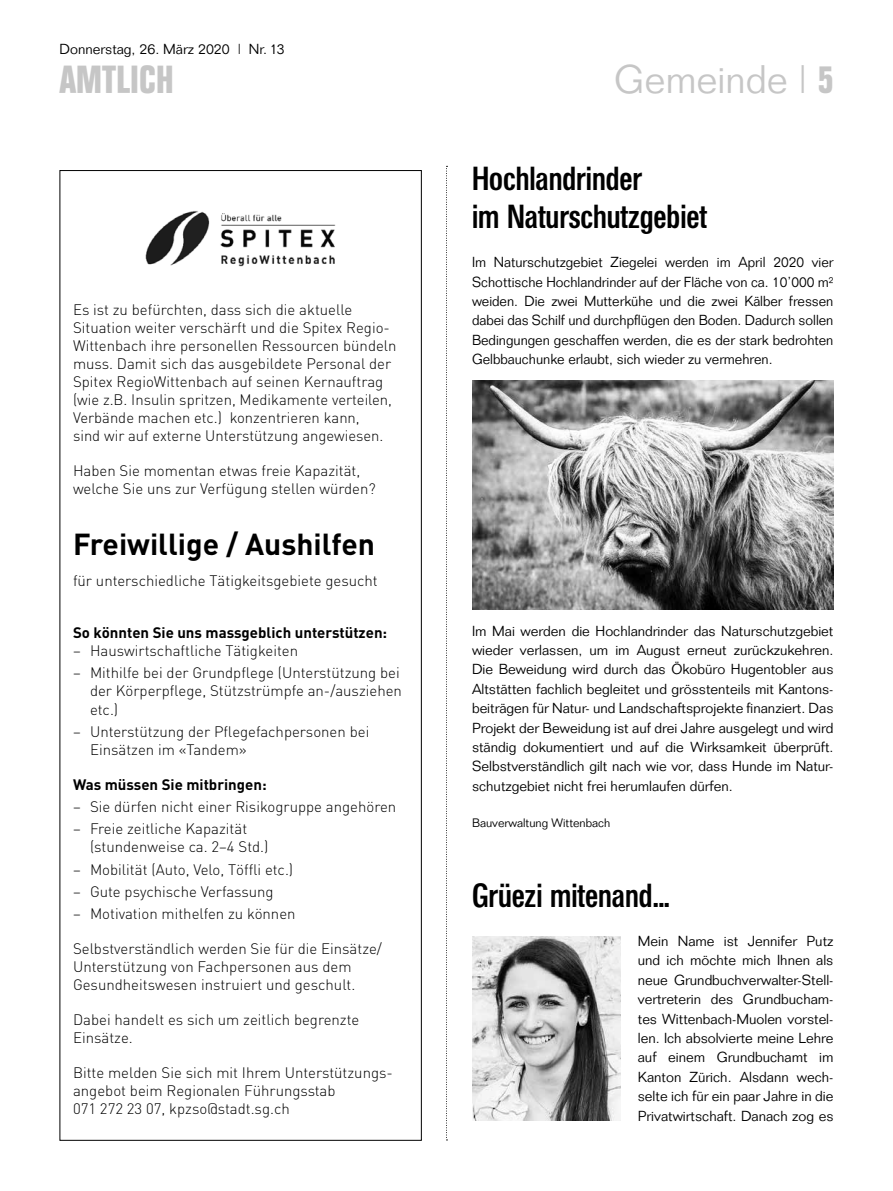
<style>
.page{position:relative;width:893px;height:1191px;background:#fff}
.page>*{position:absolute;margin:0;border:0;box-sizing:border-box;transform-origin:0 0}
.t1{font:300 39px "Folio";color:#c6c6c6}
.t2{font:700 39px "Folio Condensed BQ";letter-spacing:.015em;color:#c6c6c6}
.t3{font:500 33px/38.7px "Folio Condensed BQ";color:#000}
.t4{font:700 30px "DIN";color:#000}
.t5{font:300 15px/18px "DIN";color:#000}
.t6{font:700 15px "DIN";color:#000}
.t7{font:300 14.25px/19.4px "Folio";color:#000;text-align:justify}
.t8{font:300 12px "Folio";color:#000}
.s1{font-family:"Folio Condensed BQ";font-weight:700}
</style>
<div class="page">
<svg style="left:446px;top:166px;width:1px;height:974px"></svg>
<img style="left:145px;top:211px;width:191px;height:56px">
<img style="left:472px;top:380px;width:361px;height:230px">
<img style="left:472px;top:936px;width:149px;height:184px">
<p class="t7" style="left:60px;top:39px;width:227px">Donnerstag, 26. März 2020 | Nr. 13</p>
<h1 class="t2" style="left:60px;top:58px;width:116px">AMTLICH</h1>
<p class="t5" style="left:73px;top:300px;width:325px">Es ist zu befürchten, dass sich die aktuelle Situation weiter verschärft und die Spitex Regio-Wittenbach ihre personellen Ressourcen bündeln muss. Damit sich das ausgebildete Personal der Spitex RegioWittenbach auf seinen Kernauftrag (wie z.B. Insulin spritzen, Medikamente verteilen, Verbände machen etc.) konzentrieren kann,<br>sind wir auf externe Unterstützung angewiesen.</p>
<p class="t5" style="left:73px;top:461px;width:304px">Haben Sie momentan etwas freie Kapazität, welche Sie uns zur Verfügung stellen würden?</p>
<h3 class="t4" style="left:73px;top:525px;width:303px">Freiwillige / Aushilfen</h3>
<p class="t5" style="left:73px;top:571px;width:306px">für unterschiedliche Tätigkeitsgebiete gesucht</p>
<p class="t6" style="left:73px;top:623px;width:316px">So könnten Sie uns massgeblich unterstützen:</p>
<p class="t5" style="left:73px;top:641px;width:227px">– Hauswirtschaftliche Tätigkeiten</p>
<p class="t5" style="left:90px;top:664px;width:313px;text-indent:-17px">– Mithilfe bei der Grundpflege (Unterstützung bei der Körperpflege, Stützstrümpfe an-/ausziehen etc.)</p>
<p class="t5" style="left:90px;top:722px;width:281px;text-indent:-17px">– Unterstützung der Pflegefachpersonen bei<br>Einsätzen im «Tandem»</p>
<p class="t6" style="left:73px;top:774px;width:195px">Was müssen Sie mitbringen:</p>
<p class="t5" style="left:73px;top:797px;width:325px">– Sie dürfen nicht einer Risikogruppe angehören</p>
<p class="t5" style="left:90px;top:819px;width:180px;text-indent:-17px">– Freie zeitliche Kapazität (stundenweise ca. 2–4 Std.)</p>
<p class="t5" style="left:73px;top:860px;width:222px">– Mobilität (Auto, Velo, Töffli etc.)</p>
<p class="t5" style="left:73px;top:882px;width:202px">– Gute psychische Verfassung</p>
<p class="t5" style="left:73px;top:904px;width:224px">– Motivation mithelfen zu können</p>
<p class="t5" style="left:73px;top:939px;width:310px">Selbstverständlich werden Sie für die Einsätze/<br>Unterstützung von Fachpersonen aus dem<br>Gesundheitswesen instruiert und geschult.</p>
<p class="t5" style="left:73px;top:1010px;width:288px">Dabei handelt es sich um zeitlich begrenzte<br>Einsätze.</p>
<p class="t5" style="left:73px;top:1063px;width:321px">Bitte melden Sie sich mit Ihrem Unterstützungs&shy;angebot beim Regionalen Führungsstab<br>071 272 23 07, kpzso@stadt.sg.ch</p>
<h1 class="t1" style="left:614px;top:56px;width:221px">Gemeinde | <span class="s1">5</span></h1>
<h2 class="t3" style="left:472px;top:160px;width:237px">Hochlandrinder<br>im Naturschutzgebiet</h2>
<p class="t7" style="left:472px;top:252px;width:363px">Im Naturschutzgebiet Ziegelei werden im April 2020 vier Schottische Hochlandrinder auf der Fläche von ca. 10’000 m² weiden. Die zwei Mutterkühe und die zwei Kälber fressen dabei das Schilf und durchpflügen den Boden. Dadurch sollen Bedingungen geschaffen werden, die es der stark bedrohten Gelbbauchunke erlaubt, sich wieder zu vermehren.</p>
<p class="t7" style="left:472px;top:621px;width:363px">Im Mai werden die Hochlandrinder das Naturschutzgebiet wieder verlassen, um im August erneut zurückzukehren.<br>Die Beweidung wird durch das Ökobüro Hugentobler aus Altstätten fachlich begleitet und grösstenteils mit Kantons&shy;beiträgen für Natur- und Landschaftsprojekte finanziert. Das Projekt der Beweidung ist auf drei Jahre ausgelegt und wird ständig dokumentiert und auf die Wirksamkeit überprüft.<br>Selbstverständlich gilt nach wie vor, dass Hunde im Natur&shy;schutzgebiet nicht frei herumlaufen dürfen.</p>
<p class="t8" style="left:472px;top:815px;width:140px">Bauverwaltung Wittenbach</p>
<h2 class="t3" style="left:472px;top:877px;width:199px">Grüezi mitenand...</h2>
<p class="t7" style="left:638px;top:931px;width:197px">Mein Name ist Jennifer Putz und ich möchte mich Ihnen als neue Grundbuchverwalter-Stell&shy;vertreterin des Grundbucham&shy;tes Wittenbach-Muolen vorstel&shy;len. Ich absolvierte meine Lehre auf einem Grundbuchamt im Kanton Zürich. Alsdann wech&shy;selte ich für ein paar Jahre in die Privatwirtschaft. Danach zog es</p>
</div>
